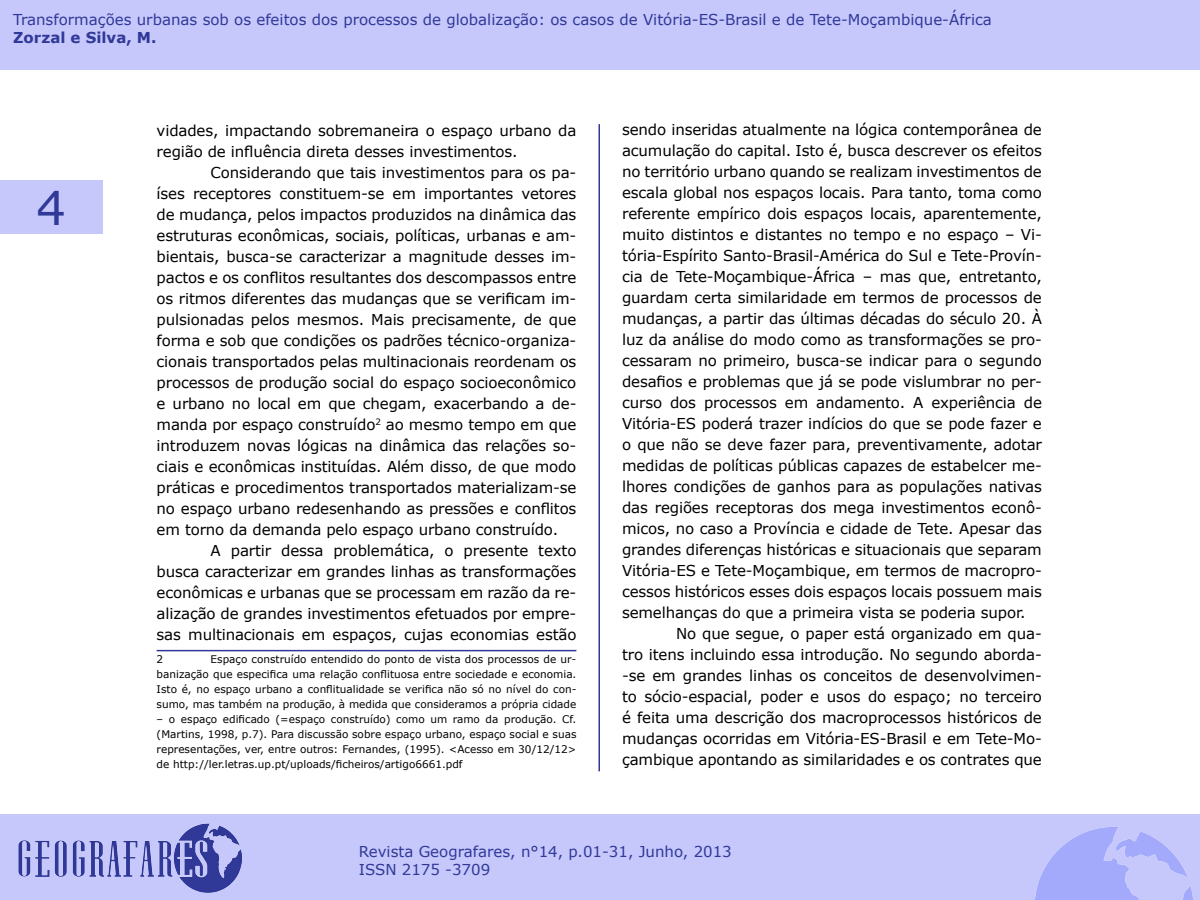
<style>
.page{position:relative;width:1200px;height:900px;background:#fff}
.page>*{position:absolute;margin:0;border:0;box-sizing:border-box;transform-origin:0 0}
.t1{font:46.5px "Verdana";color:#303898}
.t2{font:15px/21px "Verdana";letter-spacing:-.01em;color:#000;text-align:justify}
.t3{font:15px/18px "Verdana";color:#303898}
.t4{font:700 15px "Verdana";color:#303898}
.t5{font:10.5px/15px "Verdana";color:#000;text-align:justify}
</style>
<div class="page">
<div style="left:0;top:180px;width:102px;height:54px;background:#c6c8fb"></div>
<div style="left:0;top:814px;width:1200px;height:86px;background:#c6c8fb"></div>
<img style="left:18px;top:823px;width:224px;height:70px">
<img style="left:1035px;top:827px;width:158px;height:73px">
<div style="left:0;top:0;width:1200px;height:69px;background:#c6c8fb"></div>
<hr style="left:598px;top:124px;width:2px;height:647px;background:#303898">
<hr style="left:157px;top:650px;width:419px;height:1px;background:#303898">
<p class="t3" style="left:13px;top:11px;width:980px">Transformações urbanas sob os efeitos dos processos de globalização: os casos de Vitória-ES-Brasil e de Tete-Moçambique-África</p>
<p class="t4" style="left:13px;top:27px;width:145px">Zorzal e Silva, M .</p>
<h1 class="t1" style="left:36px;top:176px;width:31px">4</h1>
<p class="t2" style="left:157px;top:120px;width:421px">vidades, impactando sobremaneira o espaço urbano da região de influência direta desses investimentos.</p>
<p class="t2" style="left:157px;top:162px;width:421px;text-indent:54px">Considerando que tais investimentos para os pa&shy;íses receptores constituem-se em importantes vetores de mudança, pelos impactos produzidos na dinâmica das estruturas econômicas, sociais, políticas, urbanas e am&shy;bientais, busca-se caracterizar a magnitude desses im&shy;pactos e os conflitos resultantes dos descompassos entre os ritmos diferentes das mudanças que se verificam im&shy;pulsionadas pelos mesmos. Mais precisamente, de que forma e sob que condições os padrões técnico-organiza&shy;cionais transportados pelas multinacionais reordenam os processos de produção social do espaço socioeconômico e urbano no local em que chegam, exacerbando a de&shy;manda por espaço construído<sup>2</sup> ao mesmo tempo em que introduzem novas lógicas na dinâmica das relações so&shy;ciais e econômicas instituídas. Além disso, de que modo práticas e procedimentos transportados materializam-se no espaço urbano redesenhando as pressões e conflitos em torno da demanda pelo espaço urbano construído.</p>
<p class="t2" style="left:157px;top:540px;width:421px;text-indent:54px">A partir dessa problemática, o presente texto busca caracterizar em grandes linhas as transformações econômicas e urbanas que se processam em razão da re&shy;alização de grandes investimentos efetuados por empre&shy;sas multinacionais em espaços, cujas economias estão</p>
<p class="t5" style="left:157px;top:651px;width:8px">2</p>
<p class="t5" style="left:157px;top:651px;width:421px;text-indent:54px">Espaço construído entendido do ponto de vista dos processos de ur&shy;banização que especifica uma relação conflituosa entre sociedade e economia.<br>Isto é, no espaço urbano a conflitualidade se verifica não só no nível do con&shy;sumo, mas também na produção, à medida que consideramos a própria cidade</p>
<p class="t5" style="left:157px;top:711px;width:421px">– o espaço edificado (=espaço construído) como um ramo da produção. Cf. (Martins, 1998, p.7). Para discussão sobre espaço urbano, espaço social e suas representações, ver, entre outros: Fernandes, (1995). &lt;Acesso em 30/12/12&gt; de http://ler.letras.up.pt/uploads/ficheiros/artigo6661.pdf</p>
<p class="t2" style="left:622px;top:119px;width:421px">sendo inseridas atualmente na lógica contemporânea de acumulação do capital. Isto é, busca descrever os efeitos no território urbano quando se realizam investimentos de escala global nos espaços locais. Para tanto, toma como referente empírico dois espaços locais, aparentemente, muito distintos e distantes no tempo e no espaço – Vi&shy;tória-Espírito Santo-Brasil-América do Sul e Tete-Provín&shy;cia de Tete-Moçambique-África – mas que, entretanto, guardam certa similaridade em termos de processos de mudanças, a partir das últimas décadas do século 20. À luz da análise do modo como as transformações se pro&shy;cessaram no primeiro, busca-se indicar para o segundo desafios e problemas que já se pode vislumbrar no per&shy;curso dos processos em andamento. A experiência de Vitória-ES poderá trazer indícios do que se pode fazer e o que não se deve fazer para, preventivamente, adotar medidas de políticas públicas capazes de estabelcer me&shy;lhores condições de ganhos para as populações nativas das regiões receptoras dos mega investimentos econô&shy;micos, no caso a Província e cidade de Tete. Apesar das grandes diferenças históricas e situacionais que separam Vitória-ES e Tete-Moçambique, em termos de macropro&shy;cessos históricos esses dois espaços locais possuem mais semelhanças do que a primeira vista se poderia supor.</p>
<p class="t2" style="left:622px;top:623px;width:421px;text-indent:54px">No que segue, o paper está organizado em qua&shy;tro itens incluindo essa introdução. No segundo aborda--se em grandes linhas os conceitos de desenvolvimen&shy;to sócio-espacial, poder e usos do espaço; no terceiro é feita uma descrição dos macroprocessos históricos de mudanças ocorridas em Vitória-ES-Brasil e em Tete-Mo&shy;çambique apontando as similaridades e os contrates que</p>
<p class="t3" style="left:359px;top:843px;width:375px">Revista Geografares, n°14, p.01-31, Junho, 2013<br>ISSN 2175 -3709</p>
</div>
